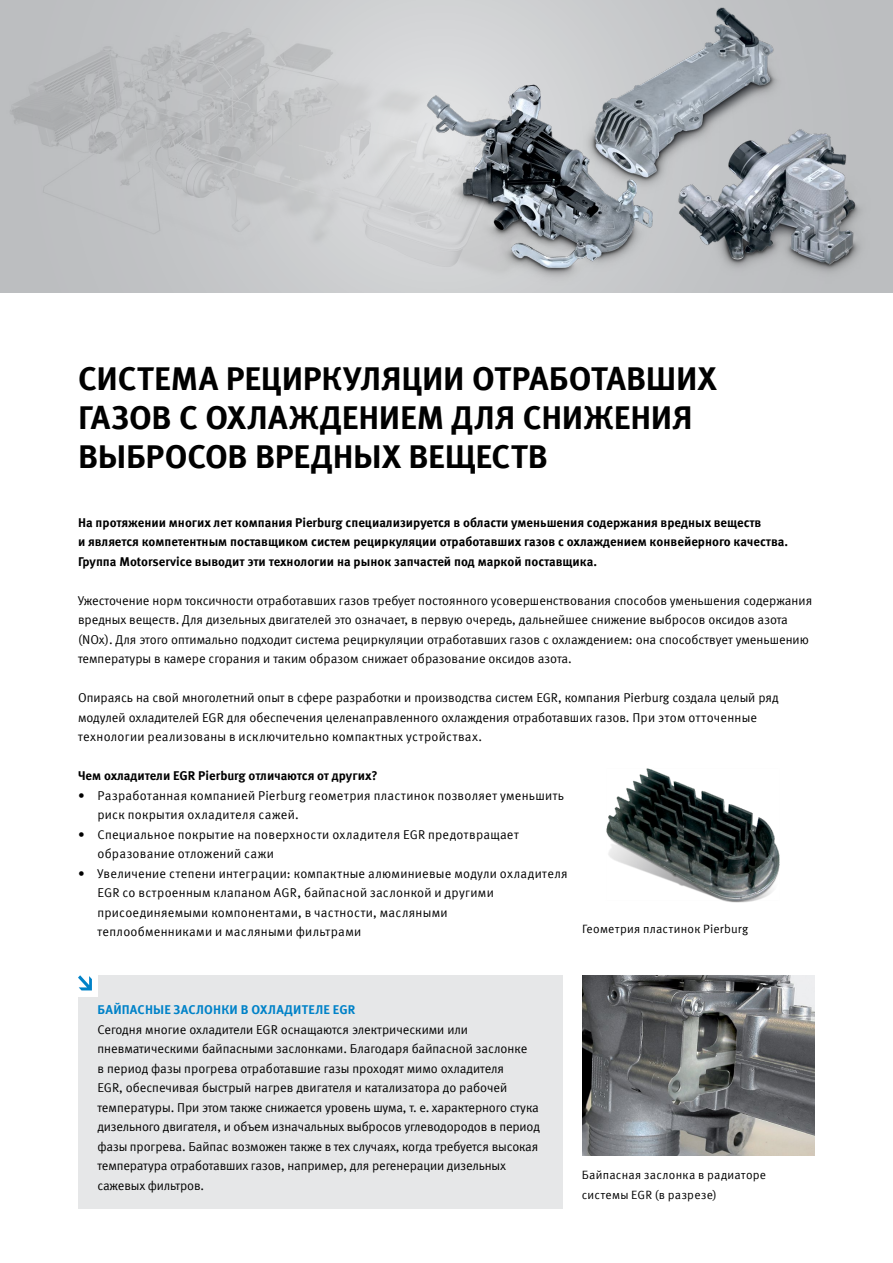
<style>
.page{position:relative;width:893px;height:1263px;background:#fff}
.page>*{position:absolute;margin:0;border:0;box-sizing:border-box;transform-origin:0 0}
.t1{font:700 33px/39px "Meta Offc Pro";letter-spacing:-.01em;color:#000}
.t2{font:12.75px/19.5px "Meta Offc Pro Norm";color:#000}
.t3{font:12.75px/19.5px "Meta Offc Pro Norm";letter-spacing:.02em;color:#000}
.t4{font:700 12.75px/19.5px "Meta Offc Pro";color:#000}
.t5{font:700 12.75px "Meta Offc Pro";letter-spacing:.01em;color:#0082c8}
.t6{font:12px/19.5px "Meta Offc Pro Norm";letter-spacing:.02em;color:#000}
</style>
<div class="page">
<div style="left:0;top:0;width:893px;height:292px;background:linear-gradient(to right,#c5c7c9,#c4c6c8)"></div>
<img style="left:0;top:0;width:574px;height:287px">
<img style="left:413px;top:0;width:464px;height:286px">
<div style="left:78px;top:975px;width:485px;height:234px;background:#e6e7e8"></div>
<div style="left:78px;top:975px;width:19px;height:21px;background:#fff"></div>
<svg style="left:78px;top:975px;width:14px;height:15px"></svg>
<img style="left:582px;top:975px;width:233px;height:181px">
<img style="left:606px;top:768px;width:174px;height:135px">
<h1 class="t1" style="left:78px;top:357px;width:640px">СИСТЕМА РЕЦИРКУЛЯЦИИ ОТРАБОТАВШИХ<br>ГАЗОВ С ОХЛАЖДЕНИЕМ ДЛЯ СНИЖЕНИЯ<br>ВЫБРОСОВ ВРЕДНЫХ ВЕЩЕСТВ</h1>
<p class="t4" style="left:78px;top:512px;width:712px">На протяжении многих лет компания Pierburg специализируется в области уменьшения содержания вредных веществ<br>и является компетентным поставщиком систем рециркуляции отработавших газов с охлаждением конвейерного качества.<br>Группа Motorservice выводит эти технологии на рынок запчастей под маркой поставщика.</p>
<p class="t2" style="left:78px;top:589px;width:736px">Ужесточение норм токсичности отработавших газов требует постоянного усовершенствования способов уменьшения содержания вредных веществ. Для дизельных двигателей это означает, в первую очередь, дальнейшее снижение выбросов оксидов азота (NOx). Для этого оптимально подходит система рециркуляции отработавших газов с охлаждением: она способствует уменьшению температуры в камере сгорания и таким образом снижает образование оксидов азота.</p>
<p class="t2" style="left:78px;top:687px;width:702px">Опираясь на свой многолетний опыт в сфере разработки и производства систем EGR, компания Pierburg создала целый ряд модулей охладителей EGR для обеспечения целенаправленного охлаждения отработавших газов. При этом отточенные технологии реализованы в исключительно компактных устройствах.</p>
<p class="t4" style="left:78px;top:765px;width:301px">Чем охладители EGR Pierburg отличаются от других?</p>
<p class="t3" style="left:97px;top:784px;width:468px;text-indent:-19px">• Разработанная компанией Pierburg геометрия пластинок позволяет уменьшить риск покрытия охладителя сажей.</p>
<p class="t3" style="left:97px;top:823px;width:423px;text-indent:-19px">• Специальное покрытие на поверхности охладителя EGR предотвращает образование отложений сажи</p>
<p class="t3" style="left:97px;top:862px;width:472px;text-indent:-19px">• Увеличение степени интеграции: компактные алюминиевые модули охладителя EGR со встроенным клапаном AGR, байпасной заслонкой и другими присоединяемыми компонентами, в частности, масляными<br>теплообменниками и масляными фильтрами</p>
<p class="t6" style="left:582px;top:919px;width:168px">Геометрия пластинок Pierburg</p>
<p class="t5" style="left:97px;top:1000px;width:259px">БАЙПАСНЫЕ ЗАСЛОНКИ В ОХЛАДИТЕЛЕ EGR</p>
<p class="t2" style="left:97px;top:1019px;width:444px">Сегодня многие охладители EGR оснащаются электрическими или пневматическими байпасными заслонками. Благодаря байпасной заслонке<br>в период фазы прогрева отработавшие газы проходят мимо охладителя<br>EGR, обеспечивая быстрый нагрев двигателя и катализатора до рабочей температуры. При этом также снижается уровень шума, т. е. характерного стука дизельного двигателя, и объем изначальных выбросов углеводородов в период фазы прогрева. Байпас возможен также в тех случаях, когда требуется высокая температура отработавших газов, например, для регенерации дизельных сажевых фильтров.</p>
<p class="t6" style="left:582px;top:1164px;width:186px">Байпасная заслонка в радиаторе системы EGR (в разрезе)</p>
</div>
